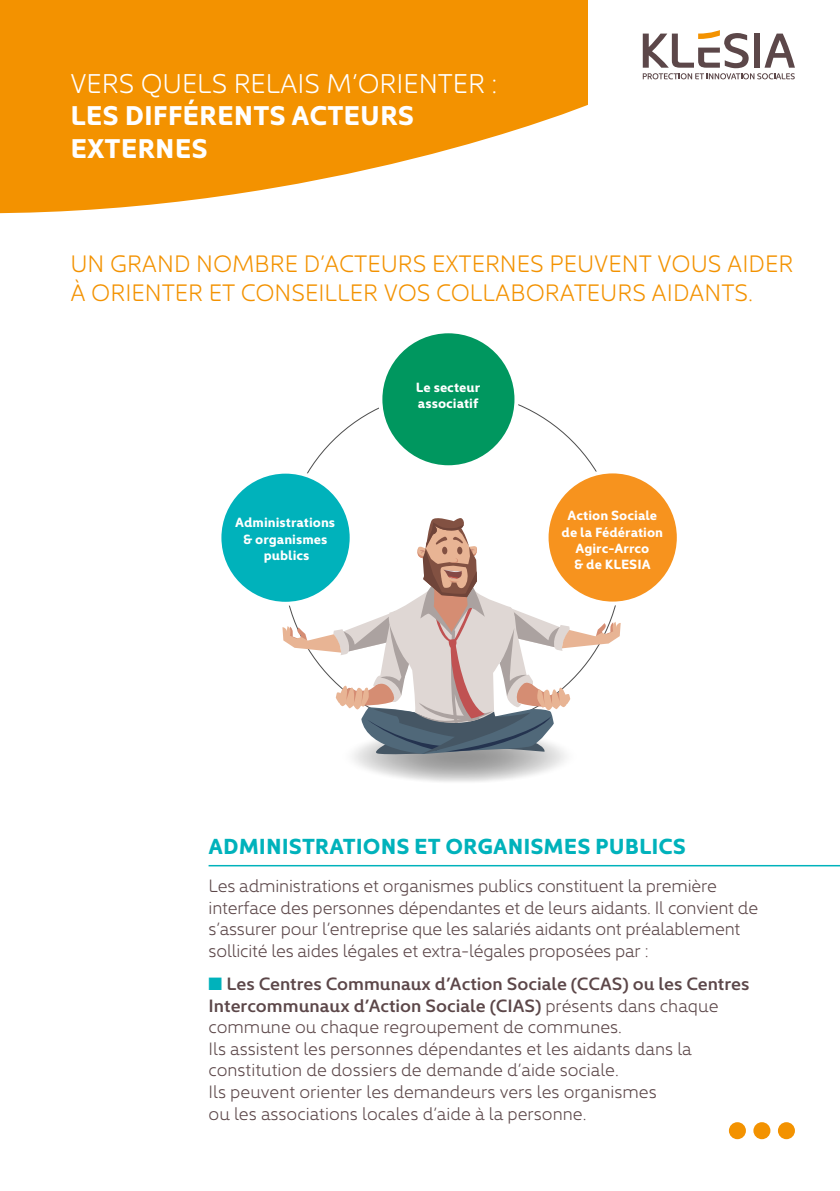
<style>
.page{position:relative;width:840px;height:1191px;background:#fff}
.page>*{position:absolute;margin:0;border:0;box-sizing:border-box;transform-origin:0 0}
.t1{font:700 27.4px/32.8px "Kyrial Display Pro";color:#fff}
.t2{font:300 27.4px "Kyrial Display Pro";color:#fff}
.t3{font:300 24px/28.8px "Kyrial Display Pro";color:#f39200}
.t4{font:700 22px "Kyrial Display Pro";color:#00b2bb}
.t5{font:300 18px/21.6px "Kyrial Display Pro";letter-spacing:-.01em;color:#5c4749}
.t6{font:700 13.4px/16.2px "Kyrial Display Pro";color:#fff;text-align:center}
.s1{color:#00b2bb}
.s2{font-weight:600}
</style>
<div class="page">
<svg style="left:0;top:0;width:587px;height:214px;fill:#f39200"></svg>
<div style="left:219px;top:472px;width:132px;height:132px;background:#00b2bb;border-radius:50%"></div>
<div style="left:217px;top:470px;width:136px;height:135px;border:4px solid #fff;border-radius:50%"></div>
<svg style="left:340px;top:729px;width:238px;height:55px"></svg>
<svg style="left:282px;top:515px;width:338px;height:240px"></svg>
<div style="left:546px;top:471px;width:132px;height:132px;background:#f7931e;border-radius:50%"></div>
<div style="left:544px;top:469px;width:136px;height:136px;border:4px solid #fff;border-radius:50%"></div>
<div style="left:380px;top:331px;width:136px;height:136px;background:#00975f;border-radius:50%"></div>
<div style="left:378px;top:329px;width:140px;height:140px;border:4px solid #fff;border-radius:50%"></div>
<svg style="left:642px;top:30px;width:152px;height:49px"></svg>
<div style="left:753px;top:1122px;width:17px;height:17px;background:#f39200;border-radius:50%"></div>
<div style="left:777px;top:1122px;width:17px;height:17px;background:#f39200;border-radius:50%"></div>
<div style="left:728px;top:1122px;width:17px;height:17px;background:#f39200;border-radius:50%"></div>
<hr style="left:208px;top:865px;width:631px;height:1px;background:#00b2bb">
<h1 class="t2" style="left:70px;top:62px;width:428px">VERS QUELS RELAIS M’ORIENTER :</h1>
<h1 class="t1" style="left:70px;top:98px;width:345px">LES DIFFÉRENTS ACTEURS<br>EXTERNES</h1>
<h2 class="t3" style="left:70px;top:247px;width:723px">UN GRAND NOMBRE D’ACTEURS EXTERNES PEUVENT VOUS AIDER<br>À ORIENTER ET CONSEILLER VOS COLLABORATEURS AIDANTS.</h2>
<p class="t6" style="left:415px;top:378px;width:66px;text-align:left">Le secteur associatif</p>
<p class="t6" style="left:235px;top:514px;width:101px">Administrations &amp; organismes publics</p>
<p class="t6" style="left:561px;top:507px;width:103px">Action Sociale de la Fédération<br>Agirc-Arrco<br>&amp; de KLESIA</p>
<p class="t6" style="left:570px;top:507px;width:103px">Action Sociale de la Fédération<br>Agirc-Arrco<br>&amp; de KLESIA</p>
<p class="t6" style="left:561px;top:508px;width:103px">Action Sociale de la Fédération<br>Agirc-Arrco<br>&amp; de KLESIA</p>
<p class="t4" style="left:208px;top:830px;width:478px">ADMINISTRATIONS ET ORGANISMES PUBLICS</p>
<p class="t5" style="left:208px;top:873px;width:551px">Les administrations et organismes publics constituent la première interface des personnes dépendantes et de leurs aidants. Il convient de s’assurer pour l’entreprise que les salariés aidants ont préalablement sollicité les aides légales et extra-légales proposées par :</p>
<p class="t5" style="left:208px;top:971px;width:542px"><span class="s1">■</span> <span class="s2">Les Centres Communaux d’Action Sociale (CCAS) ou les Centres Intercommunaux d’Action Sociale (CIAS)</span> présents dans chaque commune ou chaque regroupement de communes.<br>Ils assistent les personnes dépendantes et les aidants dans la constitution de dossiers de demande d’aide sociale.<br>Ils peuvent orienter les demandeurs vers les organismes<br>ou les associations locales d’aide à la personne.</p>
</div>
